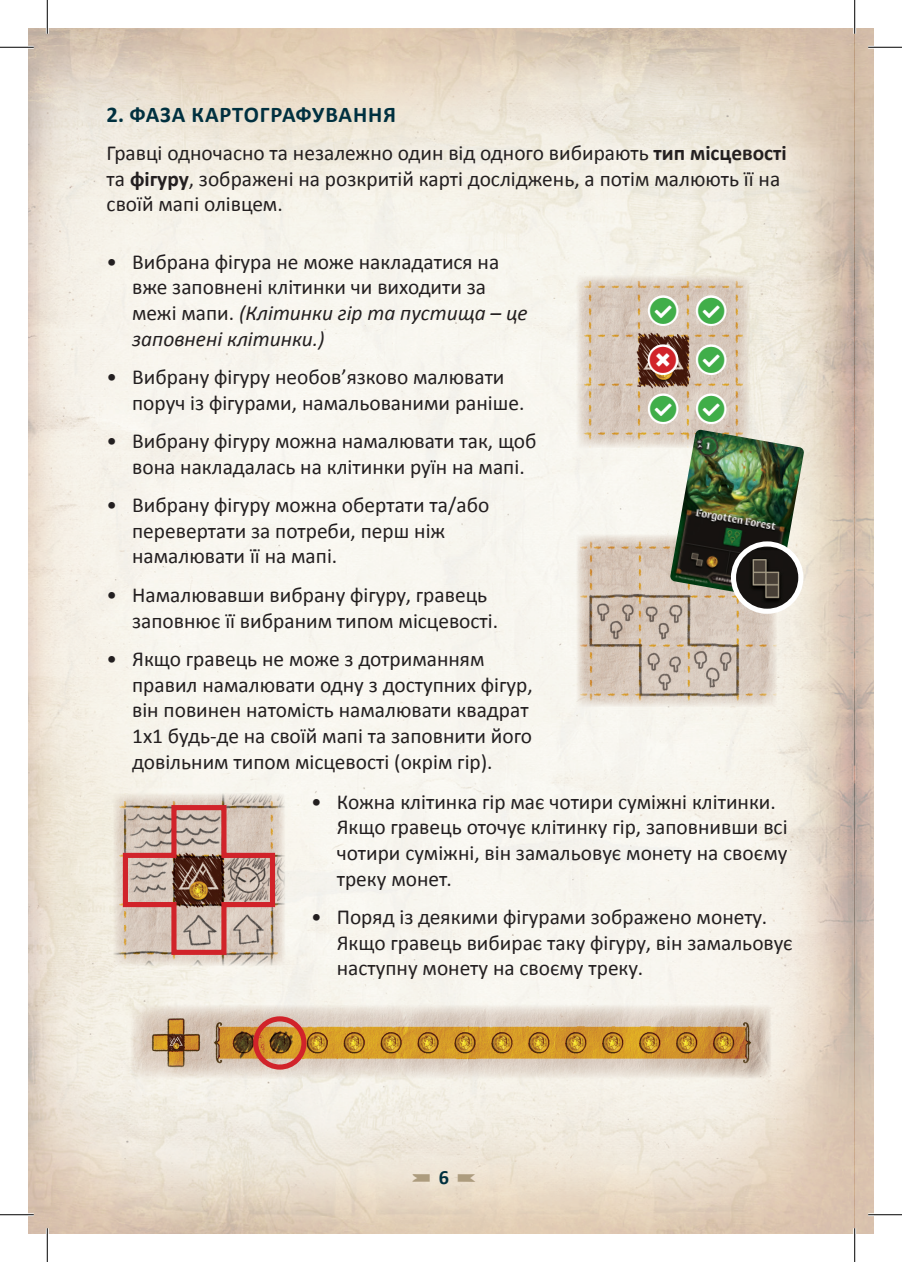
<style>
.page{position:relative;width:902px;height:1262px;background:#fff}
.page>*{position:absolute;margin:0;border:0;box-sizing:border-box;transform-origin:0 0}
.t1{font:700 22.5px "Calibri";letter-spacing:.04em;color:#00303f}
.t2{font:21.38px/25.7px "Calibri";color:#231f20}
.t3{font:20.25px "Sheldon Pictures";color:#ad9c7e}
.s1{font-weight:700}
.s2{font-style:italic}
.s3{font-family:"Calibri";font-weight:700;color:#00303f}
</style>
<div class="page">
<img style="left:28px;top:28px;width:845px;height:1206px">
<img style="left:108px;top:789px;width:181px;height:181px">
<img style="left:572px;top:271px;width:181px;height:181px">
<img style="left:572px;top:530px;width:208px;height:181px">
<img style="left:124px;top:998px;width:653px;height:87px">
<div style="left:253px;top:1016px;width:53px;height:53px;border:5px solid #d1232a;border-radius:50%"></div>
<img style="left:669px;top:430px;width:135px;height:169px">
<img style="left:733px;top:544px;width:67px;height:67px;border-radius:34px">
<div style="left:730px;top:541px;width:73px;height:73px;border:5px solid #fff;border-radius:50%"></div>
<svg style="left:120px;top:802px;width:157px;height:155px;background:#be9a8e"></svg>
<hr style="left:0;top:46px;width:34px;height:3px;background:#fff">
<hr style="left:868px;top:46px;width:33px;height:3px;background:#fff">
<hr style="left:0;top:1213px;width:34px;height:3px;background:#fff">
<hr style="left:868px;top:1213px;width:33px;height:3px;background:#fff">
<hr style="left:46px;top:0;width:3px;height:34px;background:#fff">
<hr style="left:46px;top:1228px;width:3px;height:34px;background:#fff">
<hr style="left:853px;top:0;width:2px;height:34px;background:#fff">
<hr style="left:853px;top:1228px;width:2px;height:34px;background:#fff">
<hr style="left:0;top:47px;width:34px;height:1px;background:#000">
<hr style="left:868px;top:47px;width:33px;height:1px;background:#000">
<hr style="left:0;top:1214px;width:34px;height:1px;background:#000">
<hr style="left:868px;top:1214px;width:33px;height:1px;background:#000">
<hr style="left:47px;top:0;width:1px;height:34px;background:#000">
<hr style="left:47px;top:1228px;width:1px;height:34px;background:#000">
<hr style="left:854px;top:0;width:1px;height:34px;background:#000">
<hr style="left:854px;top:1228px;width:1px;height:34px;background:#000">
<svg style="left:650px;top:347px;width:26px;height:26px"></svg>
<svg style="left:650px;top:298px;width:26px;height:26px"></svg>
<svg style="left:698px;top:298px;width:26px;height:26px"></svg>
<svg style="left:698px;top:347px;width:26px;height:26px"></svg>
<svg style="left:650px;top:396px;width:26px;height:26px"></svg>
<svg style="left:698px;top:396px;width:26px;height:26px"></svg>
<p class="t1" style="left:107px;top:100px;width:291px">2. ФАЗА КАРТОГРАФУВАННЯ</p>
<p class="t2" style="left:107px;top:139px;width:681px">Гравці одночасно та незалежно один від одного вибирають <span class="s1">тип місцевості </span>та <span class="s1">фігуру</span>, зображені на розкритій карті досліджень, а потім малюють її на своїй мапі олівцем.</p>
<p class="t2" style="left:132px;top:248px;width:397px;text-indent:-26px">• Вибрана фігура не може накладатися на вже заповнені клітинки чи виходити за межі мапи. <span class="s2">(Клітинки гір та пустища – це заповнені клітинки.)</span></p>
<p class="t2" style="left:132px;top:363px;width:394px;text-indent:-26px">• Вибрану фігуру необов’язково малювати поруч із фігурами, намальованими раніше.</p>
<p class="t2" style="left:132px;top:427px;width:406px;text-indent:-26px">• Вибрану фігуру можна намалювати так, щоб вона накладалась на клітинки руїн на мапі.</p>
<p class="t2" style="left:132px;top:491px;width:358px;text-indent:-26px">• Вибрану фігуру можна обертати та/або перевертати за потреби, перш ніж намалювати її на мапі.</p>
<p class="t2" style="left:132px;top:581px;width:367px;text-indent:-26px">• Намалювавши вибрану фігуру, гравець заповнює її вибраним типом місцевості.</p>
<p class="t2" style="left:132px;top:645px;width:402px;text-indent:-26px">• Якщо гравець не може з дотриманням правил намалювати одну з доступних фігур, він повинен натомість намалювати квадрат 1x1 будь-де на своїй мапі та заповнити його довільним типом місцевості (окрім гір).</p>
<p class="t2" style="left:336px;top:787px;width:452px;text-indent:-26px">• Кожна клітинка гір має чотири суміжні клітинки.<br>Якщо гравець оточує клітинку гір, заповнивши всі чотири суміжні, він замальовує монету на своєму треку монет.</p>
<p class="t2" style="left:336px;top:903px;width:457px;text-indent:-26px">• Поряд із деякими фігурами зображено монету.<br>Якщо гравець вибирає таку фігуру, він замальовує наступну монету на своєму треку.</p>
<p class="t3" style="left:412px;top:1167px;width:65px">- <span class="s3">6</span> ,</p>
</div>
